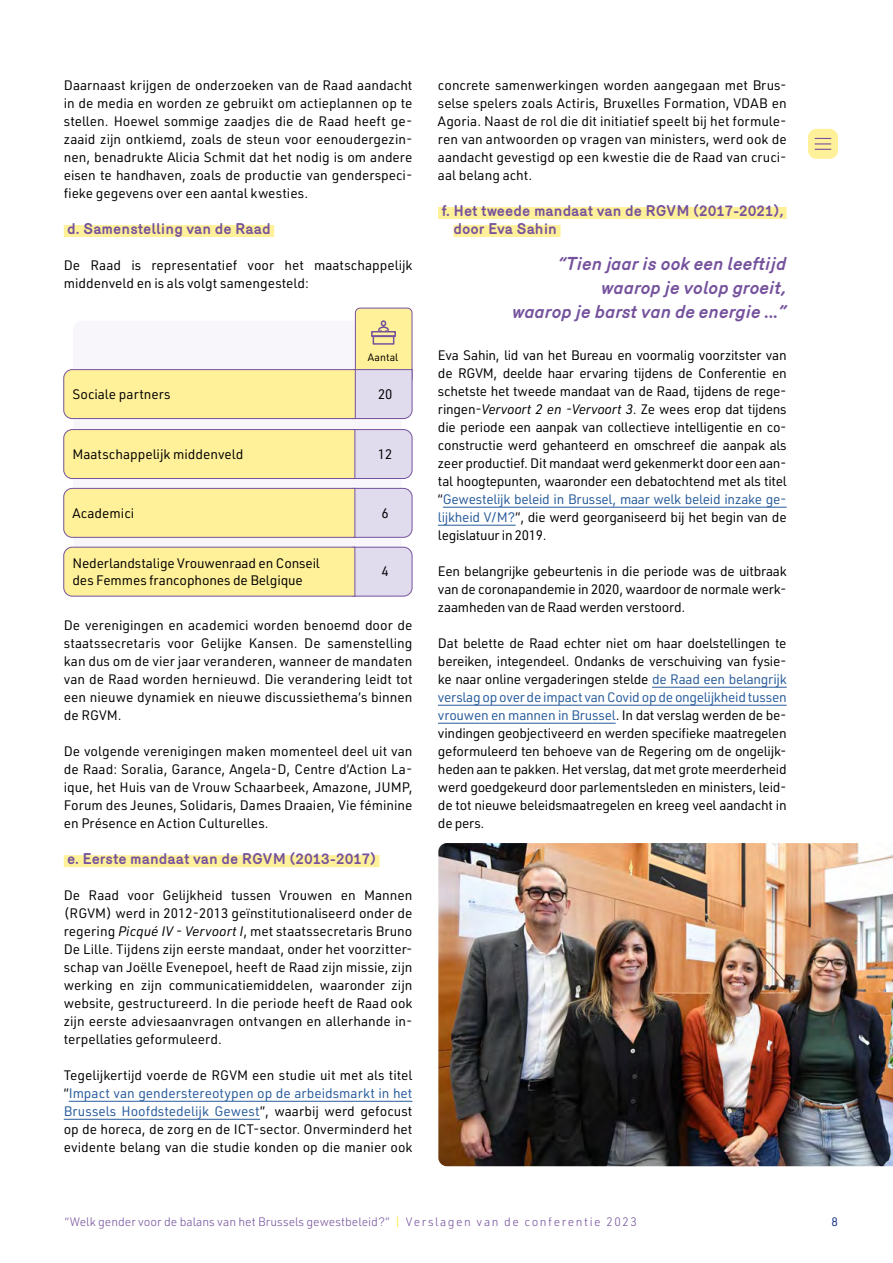
<style>
.page{position:relative;width:893px;height:1263px;background:#fff}
.page>*{position:absolute;margin:0;border:0;box-sizing:border-box;transform-origin:0 0}
.CITATIONS{font:italic 700 18px/24px "Merkury";color:#75529d;text-align:right}
.TITRE_X_X{font:700 15px/18px "Mercury";color:#75529d}
.BODYTEXT{font:13.5px/18px "URWDIN";color:#000;text-align:justify}
.t1{font:300 12px "URWDIN";color:#75529d}
.t2{font:12px "URWDIN";color:#20388a}
.t3{font:10.5px "URWDIN";color:#000}
.s1{font-style:italic}
.s2{color:#275b9b}
.s3{color:#ffe600}
</style>
<div class="page">
<div style="left:64px;top:225px;width:210px;height:12px;background:#fff19a"></div>
<div style="left:64px;top:855px;width:316px;height:12px;background:#fff19a"></div>
<hr style="left:69px;top:1101px;width:343px;height:1px;background:#275b9b">
<hr style="left:64px;top:1119px;width:196px;height:1px;background:#275b9b">
<div style="left:438px;top:207px;width:349px;height:12px;background:#fff19a"></div>
<div style="left:453px;top:225px;width:108px;height:12px;background:#fff19a"></div>
<hr style="left:443px;top:507px;width:344px;height:1px;background:#275b9b">
<hr style="left:438px;top:525px;width:78px;height:1px;background:#275b9b">
<hr style="left:652px;top:687px;width:135px;height:1px;background:#275b9b">
<hr style="left:438px;top:705px;width:349px;height:1px;background:#275b9b">
<hr style="left:438px;top:723px;width:178px;height:1px;background:#275b9b">
<div style="left:73px;top:321px;width:328px;height:226px;background:#f8f6fb"></div>
<div style="left:355px;top:308px;width:57px;height:75px;background:#fff19a;border-radius:5px"></div>
<div style="left:355px;top:308px;width:57px;height:76px;border:1px solid #75529d;border-radius:5px"></div>
<svg style="left:371px;top:320px;width:25px;height:25px"></svg>
<svg style="left:63px;top:369px;width:349px;height:50px;background:#f4e6a7"></svg>
<svg style="left:63px;top:429px;width:349px;height:50px;background:#f4e6a7"></svg>
<svg style="left:63px;top:488px;width:349px;height:50px;background:#f4e6a7"></svg>
<svg style="left:63px;top:547px;width:349px;height:49px;background:#f6e9a7"></svg>
<img style="left:438px;top:843px;width:455px;height:323px">
<div style="left:808px;top:129px;width:30px;height:30px;background:#fff19a;border-radius:9px"></div>
<svg style="left:815px;top:138px;width:16px;height:12px"></svg>
<p class="BODYTEXT" style="left:64px;top:76px;width:350px">Daarnaast krijgen de onderzoeken van de Raad aandacht in de media en worden ze gebruikt om actieplannen op te stellen. Hoewel sommige zaadjes die de Raad heeft ge&shy;zaaid zijn ontkiemd, zoals de steun voor eenoudergezin&shy;nen, benadrukte Alicia Schmit dat het nodig is om andere eisen te handhaven, zoals de productie van genderspeci&shy;fieke gegevens over een aantal kwesties.</p>
<p class="TITRE_X_X" style="left:67px;top:220px;width:205px">d. Samenstelling van de Raad</p>
<p class="BODYTEXT" style="left:64px;top:256px;width:350px">De Raad is representatief voor het maatschappelijk middenveld en is als volgt samengesteld:</p>
<p class="t3" style="left:368px;top:350px;width:32px">Aantal</p>
<p class="BODYTEXT" style="left:72px;top:385px;width:100px">Sociale partners</p>
<p class="BODYTEXT" style="left:378px;top:385px;width:16px">20</p>
<p class="BODYTEXT" style="left:72px;top:445px;width:173px">Maatschappelijk middenveld</p>
<p class="BODYTEXT" style="left:378px;top:445px;width:16px">12</p>
<p class="BODYTEXT" style="left:72px;top:503px;width:63px">Academici</p>
<p class="BODYTEXT" style="left:382px;top:503px;width:9px">6</p>
<p class="BODYTEXT" style="left:72px;top:555px;width:249px;line-height:16.2px">Nederlandstalige Vrouwenraad en Conseil des Femmes francophones de Belgique</p>
<p class="BODYTEXT" style="left:381px;top:562px;width:9px">4</p>
<p class="BODYTEXT" style="left:64px;top:616px;width:350px">De verenigingen en academici worden benoemd door de staatssecretaris voor Gelijke Kansen. De samenstelling kan dus om de vier jaar veranderen, wanneer de mandaten van de Raad worden hernieuwd. Die verandering leidt tot een nieuwe dynamiek en nieuwe discussiethema’s binnen de RGVM.</p>
<p class="BODYTEXT" style="left:64px;top:742px;width:350px">De volgende verenigingen maken momenteel deel uit van de Raad: Soralia, Garance, Angela-D, Centre d’Action La&shy;ïque, het Huis van de Vrouw Schaarbeek, Amazone, JUMP, Forum des Jeunes, Solidaris, Dames Draaien, Vie féminine en Présence en Action Culturelles.</p>
<p class="TITRE_X_X" style="left:67px;top:850px;width:310px">e. Eerste mandaat van de RGVM (2013-2017)</p>
<p class="BODYTEXT" style="left:64px;top:886px;width:350px">De Raad voor Gelijkheid tussen Vrouwen en Mannen (RGVM) werd in 2012-2013 geïnstitutionaliseerd onder de regering <span class="s1">Picqué IV - Vervoort I</span>, met staatssecretaris Bruno De Lille. Tijdens zijn eerste mandaat, onder het voorzitter&shy;schap van Joëlle Evenepoel, heeft de Raad zijn missie, zijn werking en zijn communicatiemiddelen, waaronder zijn website, gestructureerd. In die periode heeft de Raad ook zijn eerste adviesaanvragen ontvangen en allerhande in&shy;terpellaties geformuleerd.</p>
<p class="BODYTEXT" style="left:64px;top:1066px;width:350px">Tegelijkertijd voerde de RGVM een studie uit met als titel “<span class="s2">Impact van genderstereotypen op de arbeidsmarkt in het Brussels Hoofdstedelijk Gewest</span>”, waarbij werd gefocust op de horeca, de zorg en de ICT-sector. Onverminderd het evidente belang van die studie konden op die manier ook</p>
<p class="BODYTEXT" style="left:438px;top:76px;width:350px">concrete samenwerkingen worden aangegaan met Brus&shy;selse spelers zoals Actiris, Bruxelles Formation, VDAB en Agoria. Naast de rol die dit initiatief speelt bij het formule&shy;ren van antwoorden op vragen van ministers, werd ook de aandacht gevestigd op een kwestie die de Raad van cruci&shy;aal belang acht.</p>
<p class="TITRE_X_X" style="left:453px;top:202px;width:332px;text-indent:-12px">f. Het tweede mandaat van de RGVM (2017-2021), door Eva Sahin</p>
<p class="CITATIONS" style="left:512px;top:250px;width:276px">“Tien jaar is ook een leeftijd waarop je volop groeit,<br>waarop je barst van de energie ...”</p>
<p class="BODYTEXT" style="left:438px;top:346px;width:350px">Eva Sahin, lid van het Bureau en voormalig voorzitster van de RGVM, deelde haar ervaring tijdens de Conferentie en schetste het tweede mandaat van de Raad, tijdens de rege&shy;ringen-<span class="s1">Vervoort 2 en -Vervoort 3</span>. Ze wees erop dat tijdens die periode een aanpak van collectieve intelligentie en co&shy;constructie werd gehanteerd en omschreef die aanpak als zeer productief. Dit mandaat werd gekenmerkt door een aan&shy;tal hoogtepunten, waaronder een debatochtend met als titel “<span class="s2">Gewestelijk beleid in Brussel, maar welk beleid inzake ge&shy;lijkheid V/M?</span>”, die werd georganiseerd bij het begin van de legislatuur in 2019.</p>
<p class="BODYTEXT" style="left:438px;top:562px;width:350px">Een belangrijke gebeurtenis in die periode was de uitbraak van de coronapandemie in 2020, waardoor de normale werk&shy;zaamheden van de Raad werden verstoord.</p>
<p class="BODYTEXT" style="left:438px;top:634px;width:350px">Dat belette de Raad echter niet om haar doelstellingen te bereiken, integendeel. Ondanks de verschuiving van fysie&shy;ke naar online vergaderingen stelde <span class="s2">de Raad een belangrijk verslag op over de impact van Covid op de ongelijkheid tussen vrouwen en mannen in Brussel</span>. In dat verslag werden de be&shy;vindingen geobjectiveerd en werden specifieke maatregelen geformuleerd ten behoeve van de Regering om de ongelijk&shy;heden aan te pakken. Het verslag, dat met grote meerderheid werd goedgekeurd door parlementsleden en ministers, leid&shy;de tot nieuwe beleidsmaatregelen en kreeg veel aandacht in de pers.</p>
<p class="t1" style="left:65px;top:1213px;width:573px">“Welk gender voor de balans van het Brussels gewestbeleid?” <span class="s3">|</span> Ve r s l a g e n v a n d e c o n f e r e n t i e 2 0 2 3</p>
<p class="t2" style="left:831px;top:1213px;width:8px">8</p>
</div>
